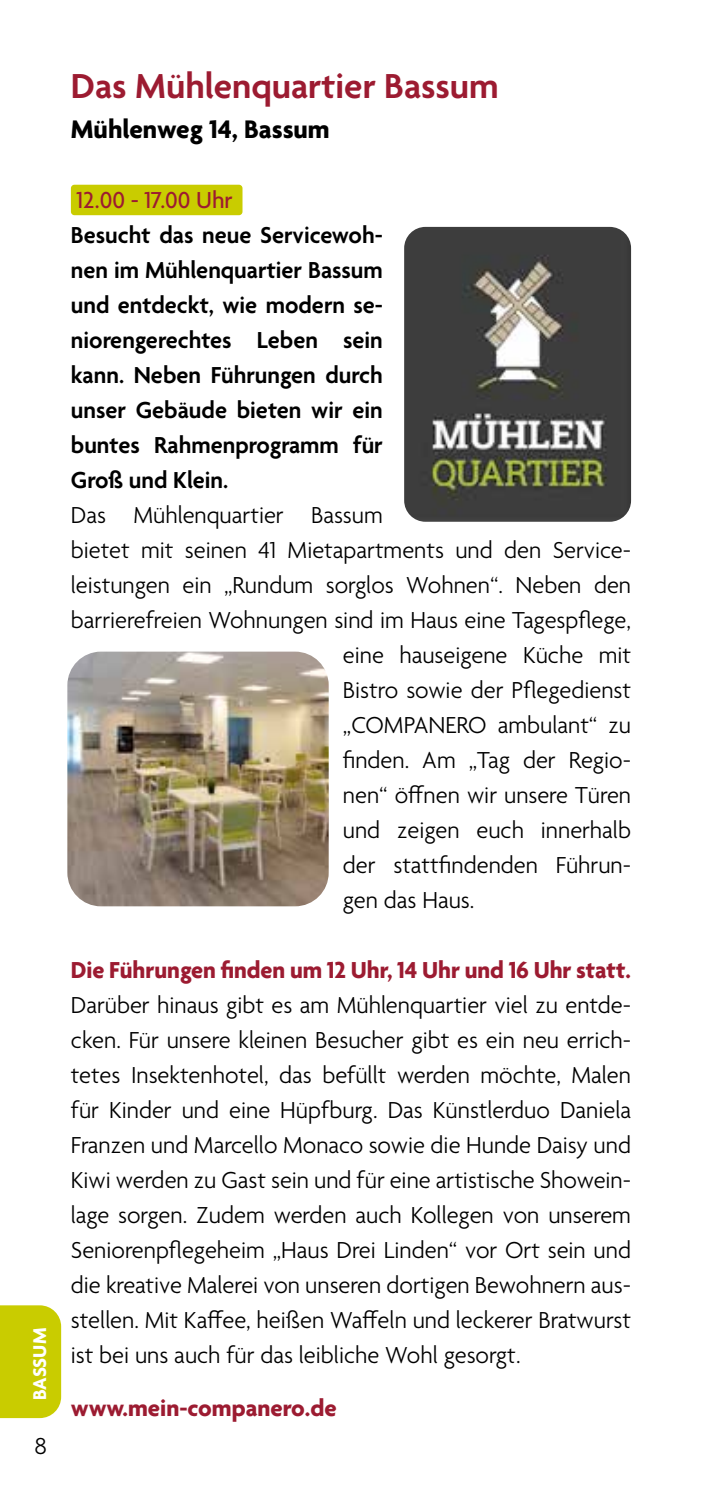
<style>
.page{position:relative;width:702px;height:1489px;background:#fff}
.page>*{position:absolute;margin:0;border:0;box-sizing:border-box;transform-origin:0 0}
.t1{font:600 37.5px "Agenda";color:#9c1b31}
.t2{font:700 27.5px "Agenda";color:#000}
.t3{font:300 25px/35px "Agenda";color:#000;text-align:justify}
.t4{font:600 25px/35px "Agenda";color:#000;text-align:justify}
.t5{font:700 25px "Agenda";color:#9c1b31}
.t6{font:500 25px "Agenda";color:#9c1b31}
.t7{font:700 20px "Agenda";color:#fff}
</style>
<div class="page">
<div style="left:71px;top:185px;width:171px;height:30px;background:#c9cc00;border-radius:4px"></div>
<img style="left:404px;top:227px;width:227px;height:294px">
<img style="left:67px;top:651px;width:262px;height:255px">
<div style="left:0;top:1305px;width:61px;height:112px;background:#c9cc00"></div>
<p class="t7" style="left:29px;top:1400px;width:74px;rotate:-90deg">BASSUM</p>
<p class="t3" style="left:35px;top:1429px;width:14px">8</p>
<h1 class="t1" style="left:71px;top:66px;width:429px">Das Mühlenquartier Bassum</h1>
<p class="t2" style="left:71px;top:114px;width:260px">Mühlenweg 14, Bassum</p>
<p class="t6" style="left:77px;top:186px;width:158px">12.00 - 17.00 Uhr</p>
<p class="t4" style="left:71px;top:219px;width:313px">Besucht das neue Servicewoh&shy;nen im Mühlenquartier Bassum und entdeckt, wie modern se&shy;niorengerechtes Leben sein kann. Neben Führungen durch unser Gebäude bieten wir ein buntes Rahmenprogramm für Groß und Klein.</p>
<p class="t3" style="left:71px;top:499px;width:313px">Das Mühlenquartier Bassum</p>
<p class="t3" style="left:71px;top:534px;width:561px">bietet mit seinen 41 Mietapartments und den Service-</p>
<p class="t3" style="left:71px;top:569px;width:561px">leistungen ein „Rundum sorglos Wohnen“. Neben den</p>
<p class="t3" style="left:71px;top:604px;width:561px">barrierefreien Wohnungen sind im Haus eine Tagespflege,</p>
<p class="t3" style="left:343px;top:639px;width:290px">eine hauseigene Küche mit</p>
<p class="t3" style="left:343px;top:674px;width:290px">Bistro sowie der Pflegedienst</p>
<p class="t3" style="left:343px;top:709px;width:290px">„COMPANERO ambulant“ zu</p>
<p class="t3" style="left:343px;top:744px;width:290px">finden. Am „Tag der Regio-</p>
<p class="t3" style="left:343px;top:779px;width:290px">nen“ öffnen wir unsere Türen</p>
<p class="t3" style="left:343px;top:814px;width:290px">und zeigen euch innerhalb</p>
<p class="t3" style="left:343px;top:849px;width:290px">der stattfindenden Führun-</p>
<p class="t3" style="left:343px;top:884px;width:133px">gen das Haus.</p>
<p class="t5" style="left:71px;top:956px;width:561px">Die Führungen finden um 12 Uhr, 14 Uhr und 16 Uhr statt.</p>
<p class="t3" style="left:71px;top:989px;width:561px">Darüber hinaus gibt es am Mühlenquartier viel zu entde&shy;cken. Für unsere kleinen Besucher gibt es ein neu errich&shy;tetes Insektenhotel, das befüllt werden möchte, Malen für Kinder und eine Hüpfburg. Das Künstlerduo Daniela Franzen und Marcello Monaco sowie die Hunde Daisy und Kiwi werden zu Gast sein und für eine artistische Showein&shy;lage sorgen. Zudem werden auch Kollegen von unserem Seniorenpflegeheim „Haus Drei Linden“ vor Ort sein und die kreative Malerei von unseren dortigen Bewohnern aus&shy;stellen. Mit Kaffee, heißen Waffeln und leckerer Bratwurst ist bei uns auch für das leibliche Wohl gesorgt.</p>
<p class="t5" style="left:71px;top:1394px;width:267px">www.mein-companero.de</p>
</div>
